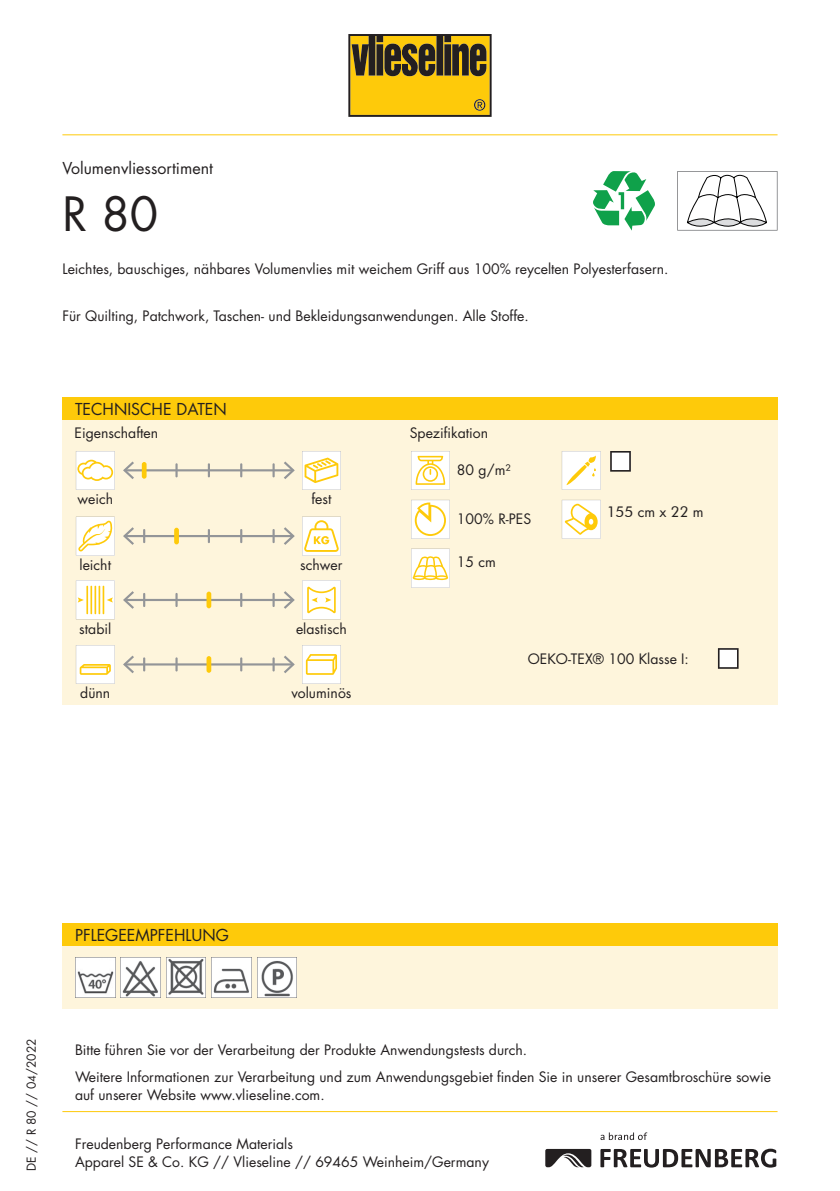
<style>
.page{position:relative;width:840px;height:1191px;background:#fff}
.page>*{position:absolute;margin:0;border:0;box-sizing:border-box;transform-origin:0 0}
.t1{font:46px "Futura";color:#231f20}
.t2{font:16px "Futura";color:#231f20}
.t3{font:15px "Futura BT";color:#231f20}
.t4{font:14px/18px "Futura";color:#231f20}
.t5{font:12px "Futura";color:#231f20}
.s1{font-family:"Futura";font-size:14px}
.s2{font-family:"Futura PT"}
</style>
<div class="page">
<div style="left:62px;top:397px;width:715px;height:23px;background:#feca0a"></div>
<div style="left:62px;top:923px;width:715px;height:23px;background:#feca0a"></div>
<div style="left:62px;top:946px;width:715px;height:63px;background:#fef5dc"></div>
<div style="left:62px;top:420px;width:715px;height:285px;background:#fef5dc"></div>
<svg style="left:76px;top:451px;width:39px;height:39px;background:#fcf5df"></svg>
<svg style="left:302px;top:451px;width:38px;height:39px"></svg>
<svg style="left:411px;top:451px;width:38px;height:39px"></svg>
<svg style="left:561px;top:451px;width:39px;height:39px;background:#fcf7e4"></svg>
<svg style="left:561px;top:500px;width:39px;height:38px"></svg>
<svg style="left:411px;top:500px;width:38px;height:38px"></svg>
<svg style="left:411px;top:549px;width:38px;height:38px"></svg>
<svg style="left:76px;top:517px;width:39px;height:38px"></svg>
<svg style="left:302px;top:517px;width:38px;height:38px"></svg>
<svg style="left:76px;top:580px;width:39px;height:39px;background:#fcf3d3"></svg>
<svg style="left:302px;top:580px;width:38px;height:39px"></svg>
<svg style="left:76px;top:645px;width:39px;height:39px;background:#fcf6df"></svg>
<svg style="left:302px;top:645px;width:38px;height:39px"></svg>
<img style="left:211px;top:958px;width:40px;height:39px">
<img style="left:257px;top:958px;width:39px;height:39px">
<img style="left:166px;top:958px;width:40px;height:39px">
<img style="left:121px;top:958px;width:39px;height:39px">
<hr style="left:62px;top:134px;width:715px;height:1px;background:#feca0a">
<hr style="left:62px;top:1111px;width:715px;height:1px;background:#feca0a">
<svg style="left:600px;top:1148px;width:175px;height:19px"></svg>
<svg style="left:545px;top:1149px;width:46px;height:18px"></svg>
<svg style="left:600px;top:1132px;width:47px;height:8px"></svg>
<svg style="left:348px;top:34px;width:143px;height:83px;background:#ad8c18"></svg>
<svg style="left:677px;top:171px;width:100px;height:60px"></svg>
<svg style="left:593px;top:171px;width:62px;height:60px"></svg>
<svg style="left:717px;top:648px;width:21px;height:21px"></svg>
<svg style="left:610px;top:451px;width:20px;height:20px"></svg>
<hr style="left:124px;top:469px;width:169px;height:2px;background:#939598">
<svg style="left:123px;top:461px;width:11px;height:18px"></svg>
<svg style="left:283px;top:461px;width:11px;height:18px"></svg>
<svg style="left:208px;top:463px;width:2px;height:14px"></svg>
<svg style="left:240px;top:463px;width:2px;height:14px"></svg>
<svg style="left:175px;top:463px;width:2px;height:14px"></svg>
<hr style="left:142px;top:462px;width:4px;height:17px;background:#feca0a;border-radius:2px">
<svg style="left:272px;top:463px;width:2px;height:14px"></svg>
<hr style="left:124px;top:535px;width:169px;height:2px;background:#939598">
<svg style="left:123px;top:527px;width:11px;height:18px"></svg>
<svg style="left:283px;top:527px;width:11px;height:18px"></svg>
<svg style="left:208px;top:529px;width:2px;height:14px"></svg>
<svg style="left:240px;top:529px;width:2px;height:14px"></svg>
<div style="left:174px;top:528px;width:5px;height:16px;background:#feca0a;border-radius:2px"></div>
<svg style="left:143px;top:529px;width:2px;height:14px"></svg>
<svg style="left:272px;top:529px;width:2px;height:14px"></svg>
<hr style="left:124px;top:599px;width:169px;height:2px;background:#939598">
<svg style="left:123px;top:591px;width:11px;height:18px"></svg>
<svg style="left:283px;top:591px;width:11px;height:18px"></svg>
<div style="left:206px;top:591px;width:5px;height:17px;background:#feca0a;border-radius:2px"></div>
<svg style="left:240px;top:593px;width:2px;height:14px"></svg>
<svg style="left:175px;top:593px;width:2px;height:14px"></svg>
<svg style="left:143px;top:593px;width:2px;height:14px"></svg>
<svg style="left:272px;top:593px;width:2px;height:14px"></svg>
<hr style="left:124px;top:663px;width:169px;height:2px;background:#939598">
<svg style="left:123px;top:655px;width:11px;height:18px"></svg>
<svg style="left:283px;top:655px;width:11px;height:18px"></svg>
<div style="left:206px;top:656px;width:5px;height:17px;background:#feca0a;border-radius:2px"></div>
<svg style="left:240px;top:657px;width:2px;height:14px"></svg>
<svg style="left:175px;top:657px;width:2px;height:14px"></svg>
<svg style="left:143px;top:657px;width:2px;height:14px"></svg>
<svg style="left:272px;top:657px;width:2px;height:14px"></svg>
<img style="left:75px;top:958px;width:40px;height:39px">
<p class="t2" style="left:62px;top:157px;width:152px">Volumenvliessortiment</p>
<h1 class="t1" style="left:62px;top:182px;width:97px">R 80</h1>
<p class="t4" style="left:62px;top:260px;width:607px">Leichtes, bauschiges, nähbares Volumenvlies mit weichem Griff aus 100% reycelten Polyesterfasern.</p>
<p class="t4" style="left:62px;top:307px;width:467px">Für Quilting, Patchwork, Taschen- und Bekleidungsanwendungen. Alle Stoffe.</p>
<p class="t2" style="left:75px;top:398px;width:153px">TECHNISCHE DATEN</p>
<p class="t4" style="left:75px;top:423px;width:85px">Eigenschaften</p>
<p class="t4" style="left:409px;top:423px;width:80px">Spezifikation</p>
<p class="t4" style="left:77px;top:489px;width:37px">weich</p>
<p class="t4" style="left:311px;top:489px;width:22px">fest</p>
<p class="t4" style="left:79px;top:555px;width:33px">leicht</p>
<p class="t4" style="left:300px;top:555px;width:44px">schwer</p>
<p class="t4" style="left:79px;top:619px;width:33px">stabil</p>
<p class="t4" style="left:296px;top:619px;width:52px">elastisch</p>
<p class="t4" style="left:80px;top:683px;width:32px">dünn</p>
<p class="t4" style="left:291px;top:684px;width:61px">voluminös</p>
<p class="t4" style="left:456px;top:461px;width:55px">80 g/m²</p>
<p class="t4" style="left:456px;top:510px;width:76px">100% R-PES</p>
<p class="t4" style="left:456px;top:552px;width:40px">15 cm</p>
<p class="t3" style="left:606px;top:503px;width:98px">155 <span class="s1">cm x</span> 22 <span class="s1">m</span></p>
<p class="t4" style="left:527px;top:650px;width:162px">OEKO-TEX® 100 Klasse I:</p>
<p class="t2" style="left:75px;top:924px;width:155px">PFLEGEEMPFEHLUNG</p>
<p class="t5" style="left:23px;top:1171px;width:134px;rotate:-90deg">DE // R 80 // 0<span class="s2">4</span>/2022</p>
<p class="t4" style="left:75px;top:1040px;width:453px">Bitte führen Sie vor der Verarbeitung der Produkte Anwendungstests durch.</p>
<p class="t4" style="left:75px;top:1068px;width:697px">Weitere Informationen zur Verarbeitung und zum Anwendungsgebiet finden Sie in unserer Gesamtbroschüre sowie auf unserer Website www.vlieseline.com.</p>
<p class="t4" style="left:75px;top:1134px;width:219px">Freudenberg Performance Materials</p>
<p class="t4" style="left:75px;top:1152px;width:415px">Apparel SE &amp; Co. KG // Vlieseline // 69465 Weinheim/Germany</p>
</div>
